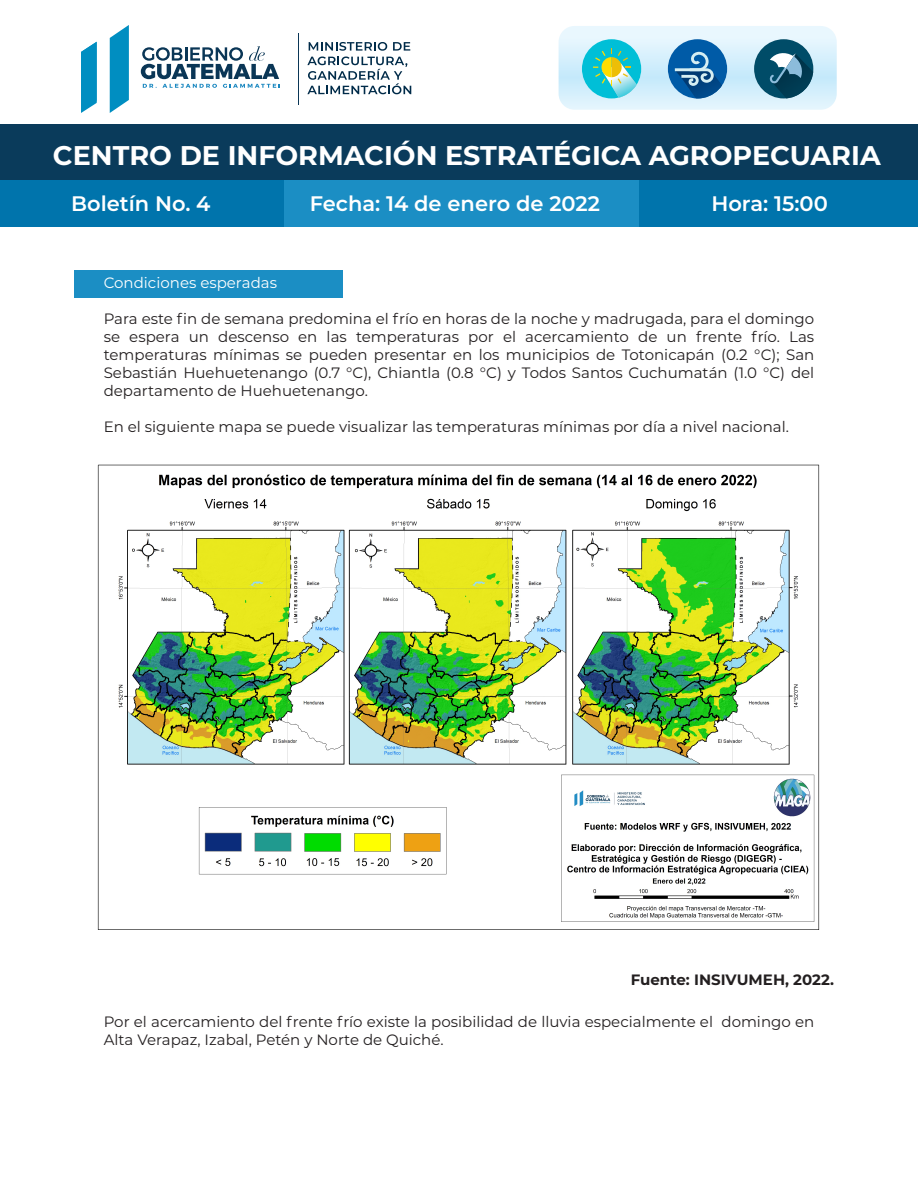
<style>
.page{position:relative;width:918px;height:1188px;background:#fff}
.page>*{position:absolute;margin:0;border:0;box-sizing:border-box;transform-origin:0 0}
.t1{font:700 27px "Montserrat";color:#fff}
.t2{font:600 21px "Montserrat";color:#fff}
.t3{font:15px/18px "Montserrat";color:#231f20;text-align:justify}
.t4{font:700 15px "Montserrat";color:#231f20}
.t5{font:15px "Montserrat";color:#fff}
</style>
<div class="page">
<div style="left:74px;top:271px;width:269px;height:27px;background:#1b8ec4"></div>
<img style="left:97px;top:464px;width:723px;height:466px">
<div style="left:0;top:181px;width:284px;height:46px;background:#0074ac"></div>
<div style="left:634px;top:181px;width:284px;height:46px;background:#0074ac"></div>
<div style="left:284px;top:181px;width:355px;height:46px;background:#1b8ec4"></div>
<div style="left:0;top:125px;width:918px;height:55px;background:#0a3b5b"></div>
<svg style="left:81px;top:42px;width:16px;height:71px"></svg>
<svg style="left:110px;top:25px;width:19px;height:88px;background:#269fca"></svg>
<svg style="left:141px;top:46px;width:139px;height:42px"></svg>
<hr style="left:298px;top:33px;width:1px;height:72px;background:#0a3656">
<svg style="left:309px;top:42px;width:78px;height:9px"></svg>
<svg style="left:393px;top:42px;width:17px;height:9px"></svg>
<svg style="left:307px;top:57px;width:104px;height:37px"></svg>
<svg style="left:559px;top:26px;width:278px;height:84px;background:#9dcbdb"></svg>
<h1 class="t1" style="left:53px;top:135px;width:829px">CENTRO DE INFORMACIÓN ESTRATÉGICA AGROPECUARIA</h1>
<h2 class="t2" style="left:71px;top:188px;width:141px">Boletín No. 4</h2>
<h2 class="t2" style="left:310px;top:188px;width:292px">Fecha: 14 de enero de 2022</h2>
<h2 class="t2" style="left:711px;top:189px;width:118px">Hora: 15:00</h2>
<p class="t5" style="left:104px;top:272px;width:175px">Condiciones esperadas</p>
<p class="t3" style="left:104px;top:309px;width:712px">Para este fin de semana predomina el frío en horas de la noche y madrugada, para el domingo se espera un descenso en las temperaturas por el acercamiento de un frente frío. Las temperaturas mínimas se pueden presentar en los municipios de Totonicapán (0.2 °C); San Sebastián Huehuetenango (0.7 °C), Chiantla (0.8 °C) y Todos Santos Cuchumatán (1.0 °C) del departamento de Huehuetenango.</p>
<p class="t3" style="left:104px;top:417px;width:687px">En el siguiente mapa se puede visualizar las temperaturas mínimas por día a nivel nacional.</p>
<p class="t4" style="left:631px;top:969px;width:205px">Fuente: INSIVUMEH, 2022.</p>
<p class="t3" style="left:104px;top:1012px;width:712px">Por el acercamiento del frente frío existe la posibilidad de lluvia especialmente el domingo en<br>Alta Verapaz, Izabal, Petén y Norte de Quiché.</p>
</div>
